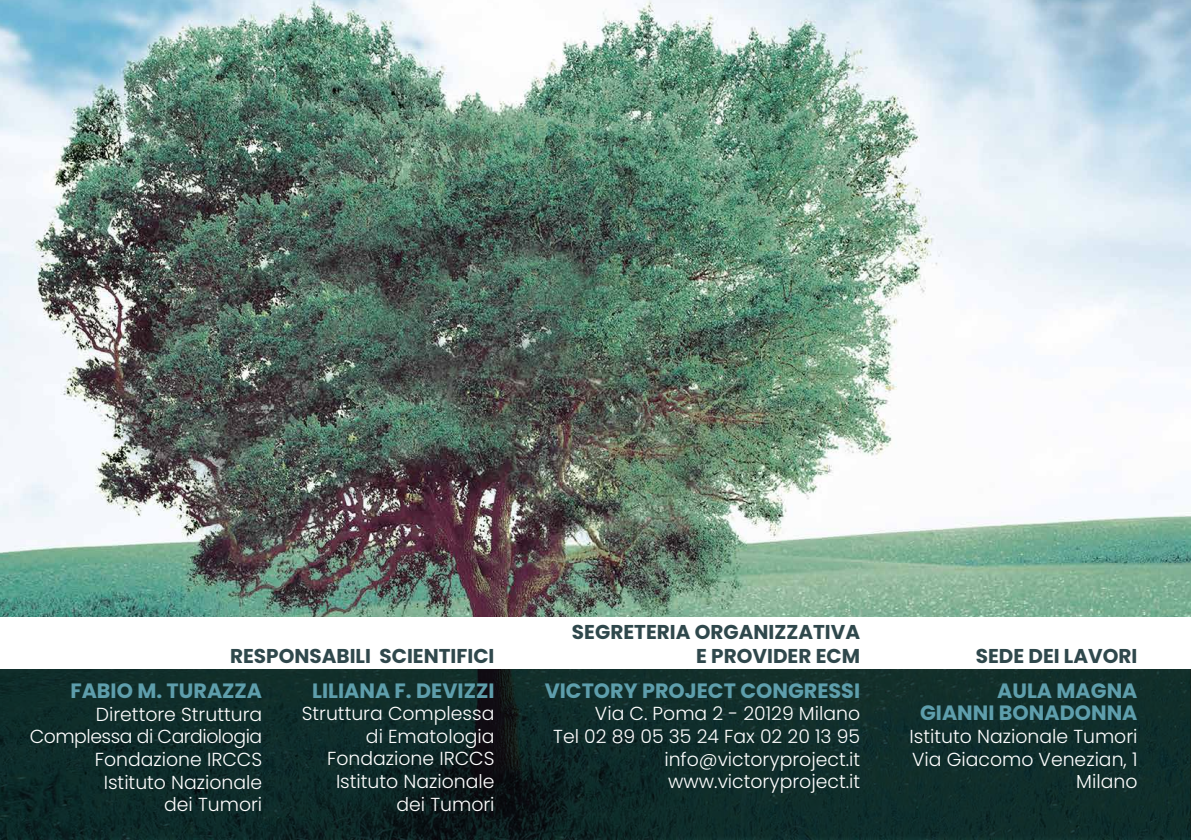
<style>
.page{position:relative;width:1191px;height:840px;background:#fff}
.page>*{position:absolute;margin:0;border:0;box-sizing:border-box;transform-origin:0 0}
.t1{font:700 20.8px/22.6px "Poppins";color:#5e9eac;text-align:right}
.t2{font:700 20px/24px "Poppins";color:#2f484c;text-align:right}
.t3{font:300 18.8px/22.6px "Poppins";color:#fff;text-align:right}
</style>
<div class="page">
<img style="left:0;top:0;width:1191px;height:839px">
<svg style="left:0;top:668px;width:1190px;height:171px;fill:#0f2d2a"></svg>
<div style="left:0;top:617px;width:1190px;height:51px;background:#fff"></div>
<p class="t2" style="left:230px;top:643px;width:266px">RESPONSABILI SCIENTIFICI</p>
<p class="t1" style="left:312px;top:678px;width:184px">LILIANA F. DEVIZZI</p>
<p class="t3" style="left:302px;top:702px;width:194px">Struttura Complessa di Ematologia<br>Fondazione IRCCS<br>Istituto Nazionale<br>dei Tumori</p>
<p class="t1" style="left:70px;top:679px;width:193px">FABIO M. TURAZZA</p>
<p class="t3" style="left:30px;top:702px;width:234px">Direttore Struttura<br>Complessa di Cardiologia<br>Fondazione IRCCS<br>Istituto Nazionale<br>dei Tumori</p>
<p class="t2" style="left:572px;top:619px;width:290px">SEGRETERIA ORGANIZZATIVA<br>E PROVIDER ECM</p>
<p class="t1" style="left:545px;top:679px;width:317px">VICTORY PROJECT CONGRESSI</p>
<p class="t3" style="left:553px;top:702px;width:308px">Via C. Poma 2 - 20129 Milano<br>Tel 02 89 05 35 24 Fax 02 20 13 95 info@victoryproject.it www.victoryproject.it</p>
<p class="t2" style="left:975px;top:643px;width:163px">SEDE DEI LAVORI</p>
<p class="t1" style="left:920px;top:679px;width:219px">AULA MAGNA<br>GIANNI BONADONNA</p>
<p class="t3" style="left:909px;top:724px;width:229px">Istituto Nazionale Tumori<br>Via Giacomo Venezian, 1<br>Milano</p>
</div>
